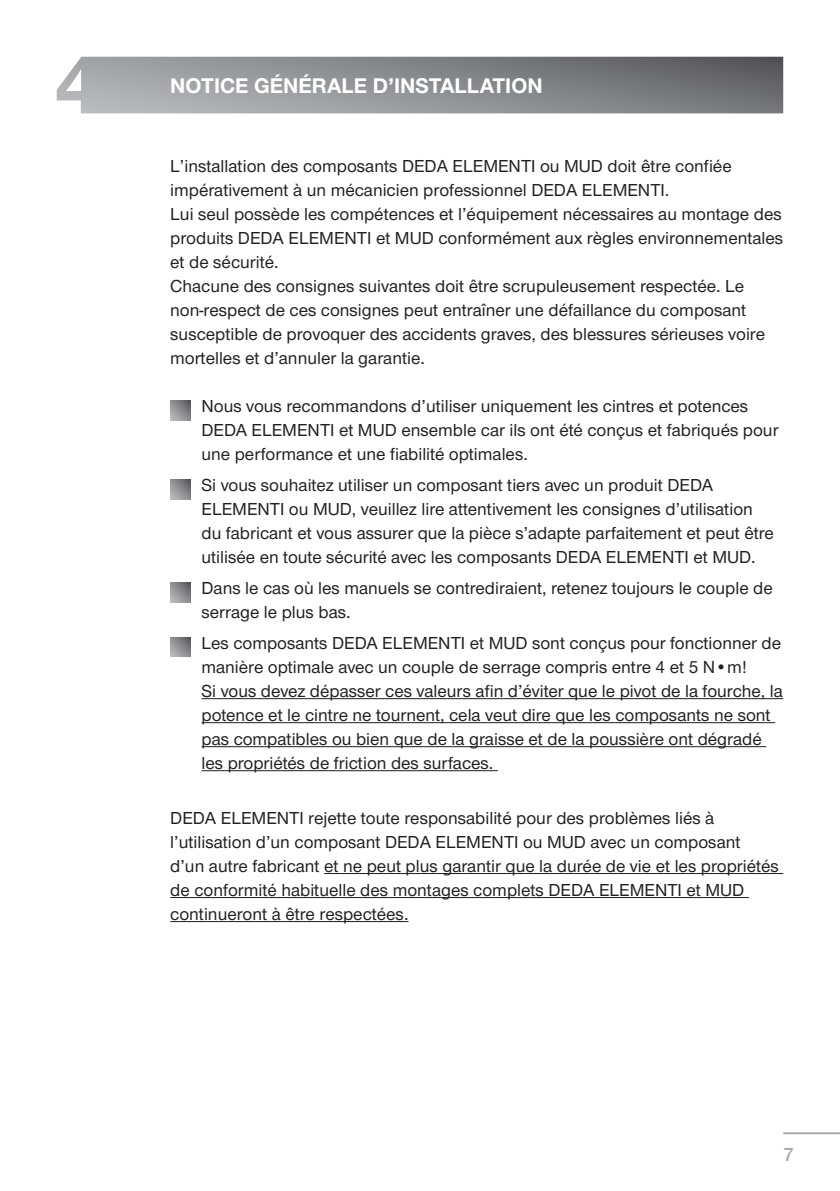
<style>
.page{position:relative;width:840px;height:1191px;background:#fff}
.page>*{position:absolute;margin:0;border:0;box-sizing:border-box;transform-origin:0 0}
.t1{font:700 22px "Nimbus San Nov";color:#fff}
.t2{font:20px "Nimbus San Nov Sem Bol";color:#a8a9ad}
.t3{font:500 18px/24px "Nimbus San Nov";color:#231f20}
</style>
<div class="page">
<hr style="left:782px;top:1132px;width:57px;height:2px;background:#a8a9ad">
<svg style="left:57px;top:57px;width:725px;height:56px;background:#8d8f92"></svg>
<hr style="left:201px;top:698px;width:581px;height:1px;background:#231f20">
<hr style="left:201px;top:722px;width:573px;height:1px;background:#231f20">
<hr style="left:201px;top:746px;width:564px;height:1px;background:#231f20">
<hr style="left:201px;top:770px;width:296px;height:1px;background:#231f20">
<hr style="left:324px;top:873px;width:458px;height:1px;background:#231f20">
<hr style="left:170px;top:897px;width:578px;height:1px;background:#231f20">
<hr style="left:170px;top:921px;width:238px;height:1px;background:#231f20">
<svg style="left:170px;top:400px;width:20px;height:20px"></svg>
<svg style="left:170px;top:479px;width:20px;height:20px"></svg>
<svg style="left:170px;top:582px;width:20px;height:20px"></svg>
<svg style="left:170px;top:637px;width:20px;height:20px"></svg>
<p class="t1" style="left:170px;top:73px;width:29px">NOTICE</p>
<p class="t1" style="left:254px;top:73px;width:153px">GÉNÉRALE D’INST</p>
<p class="t1" style="left:440px;top:73px;width:66px">ALLATION</p>
<p class="t3" style="left:170px;top:154px;width:614px">L’installation des composants DEDA ELEMENTI ou MUD doit être confiée impérativement à un mécanicien professionnel DEDA ELEMENTI.<br>Lui seul possède les compétences et l’équipement nécessaires au montage des produits DEDA ELEMENTI et MUD conformément aux règles environnementales et de sécurité.<br>Chacune des consignes suivantes doit être scrupuleusement respectée. Le non-respect de ces consignes peut entraîner une défaillance du composant susceptible de provoquer des accidents graves, des blessures sérieuses voire mortelles et d’annuler la garantie.</p>
<p class="t3" style="left:201px;top:394px;width:578px">Nous vous recommandons d’utiliser uniquement les cintres et potences<br>DEDA ELEMENTI et MUD ensemble car ils ont été conçus et fabriqués pour une performance et une fiabilité optimales.</p>
<p class="t3" style="left:201px;top:473px;width:573px">Si vous souhaitez utiliser un composant tiers avec un produit DEDA ELEMENTI ou MUD, veuillez lire attentivement les consignes d’utilisation du fabricant et vous assurer que la pièce s’adapte parfaitement et peut être utilisée en toute sécurité avec les composants DEDA ELEMENTI et MUD.</p>
<p class="t3" style="left:201px;top:576px;width:572px">Dans le cas où les manuels se contrediraient, retenez toujours le couple de serrage le plus bas.</p>
<p class="t3" style="left:201px;top:631px;width:582px">Les composants DEDA ELEMENTI et MUD sont conçus pour fonctionner de manière optimale avec un couple de serrage compris entre 4 et 5 N•m!<br>Si vous devez dépasser ces valeurs afin d’éviter que le pivot de la fourche, la potence et le cintre ne tournent, cela veut dire que les composants ne sont pas compatibles ou bien que de la graisse et de la poussière ont dégradé les propriétés de friction des surfaces.</p>
<p class="t3" style="left:170px;top:805px;width:609px">DEDA ELEMENTI rejette toute responsabilité pour des problèmes liés à l’utilisation d’un composant DEDA ELEMENTI ou MUD avec un composant d’un autre fabricant et ne peut plus garantir que la durée de vie et les propriétés de conformité habituelle des montages complets DEDA ELEMENTI et MUD continueront à être respectées.</p>
<p class="t2" style="left:782px;top:1142px;width:12px">7</p>
</div>
